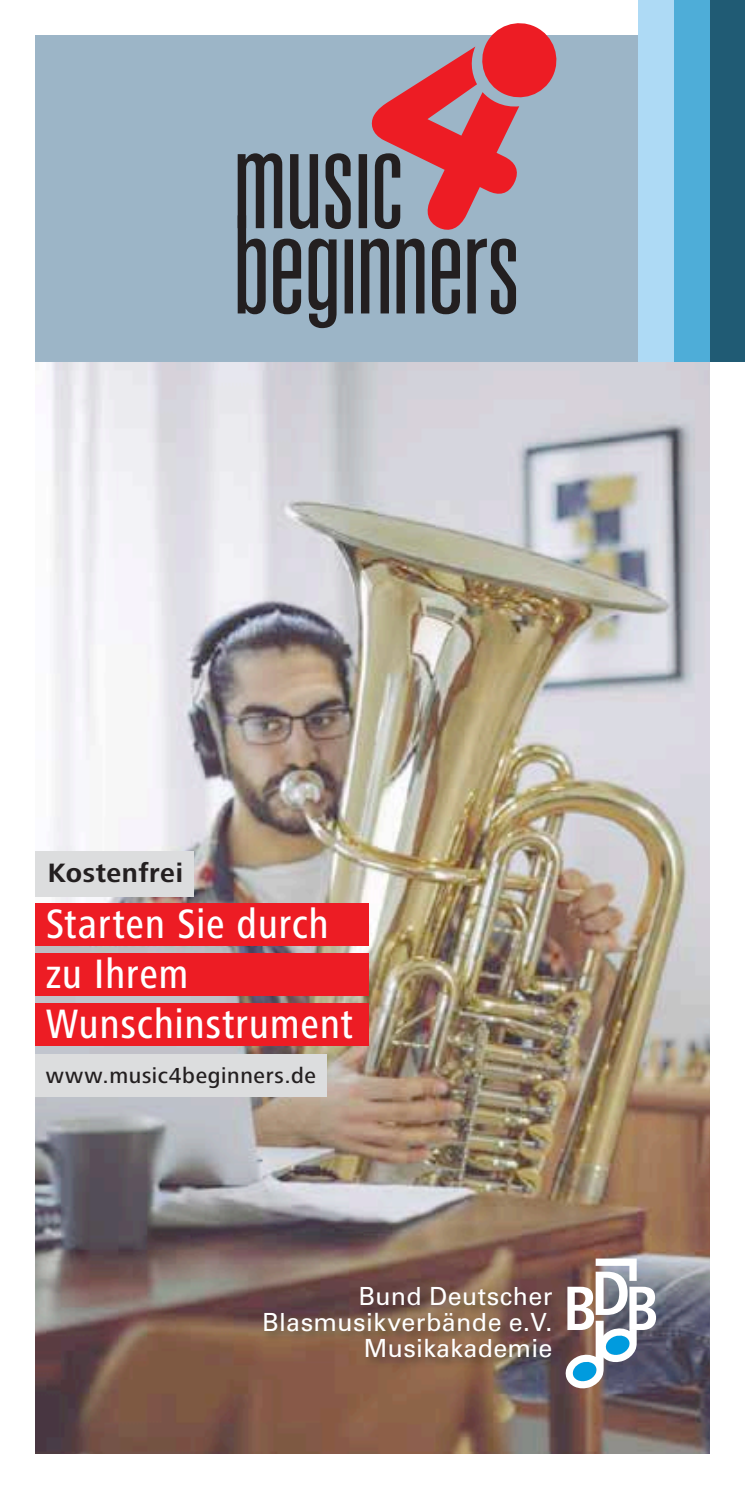
<style>
.page{position:relative;width:745px;height:1489px;background:#fff}
.page>*{position:absolute;margin:0;border:0;box-sizing:border-box;transform-origin:0 0}
.t1{font:500 condensed 42.5px/50px "Frutiger Next LT";letter-spacing:.015em;color:#fff}
.t2{font:700 27.5px "Frutiger Next LT";letter-spacing:.02em;color:#231f20}
.t3{font:25px/26.2px "Univers LT Std";letter-spacing:.015em;color:#fff;text-align:right}
.t4{font:500 22.5px "Frutiger Next LT";letter-spacing:.03em;color:#231f20}
</style>
<div class="page">
<img style="left:35px;top:356px;width:674px;height:1097px">
<div style="left:36px;top:35px;width:673px;height:326px;background:#9cb5c7"></div>
<div style="left:709px;top:0;width:35px;height:361px;background:#205b74"></div>
<div style="left:673px;top:0;width:36px;height:361px;background:#4eadd8"></div>
<div style="left:638px;top:0;width:35px;height:361px;background:#aedaf5"></div>
<svg style="left:565px;top:1258px;width:90px;height:130px"></svg>
<div style="left:262px;top:1282px;width:301px;height:87px;background:#231f20;opacity:.5"></div>
<svg style="left:237px;top:23px;width:319px;height:305px"></svg>
<div style="left:35px;top:850px;width:159px;height:46px;background:#dcddde"></div>
<div style="left:35px;top:1054px;width:292px;height:42px;background:#dcddde"></div>
<div style="left:35px;top:903px;width:334px;height:42px;background:#ed1c24"></div>
<div style="left:35px;top:953px;width:334px;height:42px;background:#ed1c24"></div>
<div style="left:35px;top:1003px;width:334px;height:42px;background:#ed1c24"></div>
<p class="t2" style="left:48px;top:857px;width:137px">Kostenfrei</p>
<h1 class="t1" style="left:46px;top:899px;width:309px">Starten Sie durch zu Ihrem<br>Wunschinstrument</h1>
<p class="t4" style="left:46px;top:1063px;width:272px">www.music4beginners.de</p>
<p class="t3" style="left:262px;top:1282px;width:292px">Bund Deutscher<br>Blasmusikverbände e.V.<br>Musikakademie</p>
</div>
